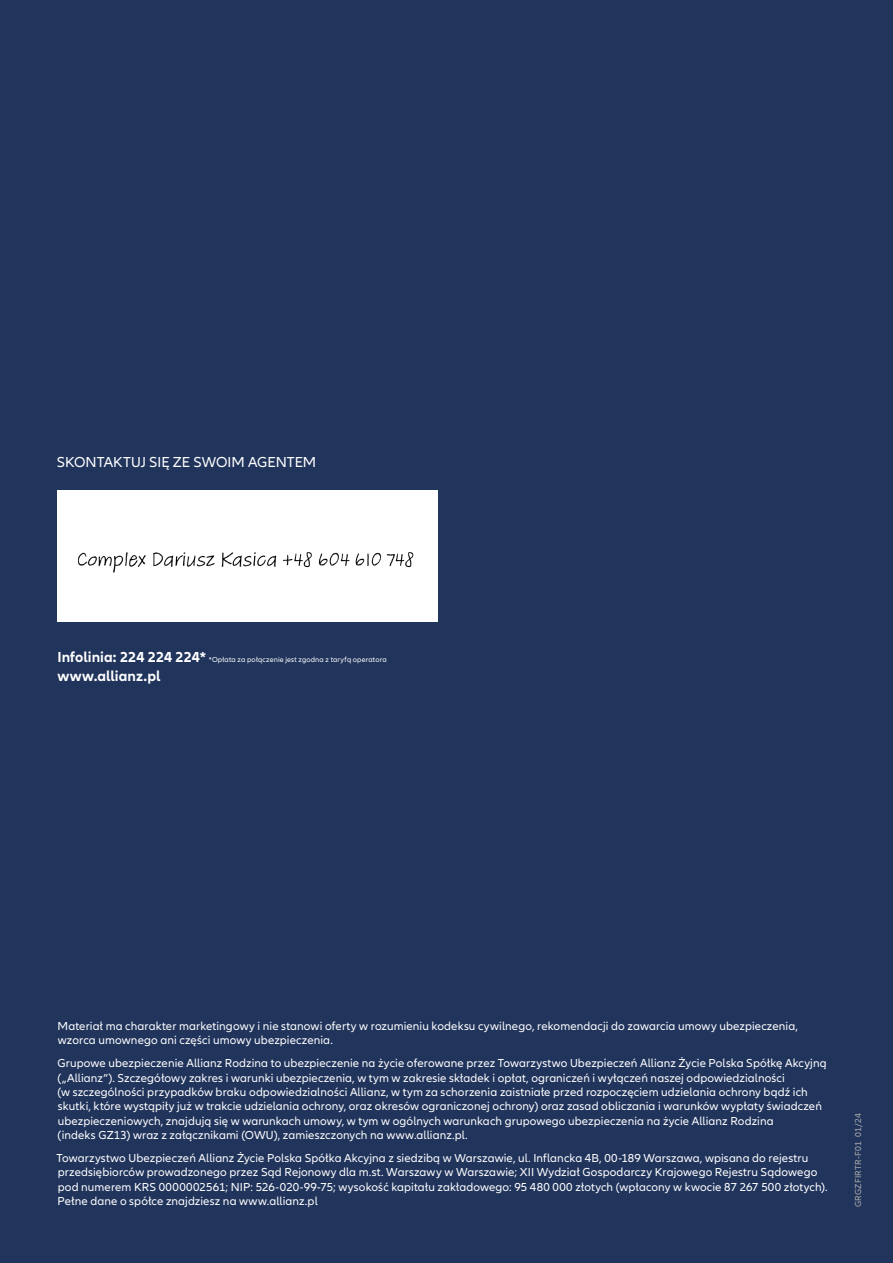
<style>
.page{position:relative;width:893px;height:1263px;background:#21345c}
.page>*{position:absolute;margin:0;border:0;box-sizing:border-box;transform-origin:0 0}
.t1{font:700 15px/19.5px "Allianz Neo";letter-spacing:.005em;color:#fff}
.t2{font:15px "Allianz Neo";color:#fff}
.t3{font:12px/14.4px "Allianz Neo";letter-spacing:.01em;color:#fff}
.t4{font:9px "Allianz Neo";letter-spacing:.025em;color:#aaa}
.t5{font:7.5px "Allianz Neo";letter-spacing:.02em;color:#fff}
</style>
<div class="page">
<div style="left:57px;top:490px;width:381px;height:131px;background:#fff"></div>
<img style="left:78px;top:552px;width:336px;height:21px">
<p class="t2" style="left:57px;top:453px;width:261px">SKONTAKTUJ SIĘ ZE SWOIM AGENTEM</p>
<p class="t1" style="left:57px;top:647px;width:150px">Infolinia: 224 224 224* www.allianz.pl</p>
<p class="t5" style="left:209px;top:655px;width:179px">*Opłata za połączenie jest zgodna z taryfą operatora</p>
<p class="t3" style="left:58px;top:1019px;width:742px">Materiał ma charakter marketingowy i nie stanowi oferty w rozumieniu kodeksu cywilnego, rekomendacji do zawarcia umowy ubezpieczenia, wzorca umownego ani części umowy ubezpieczenia.</p>
<p class="t3" style="left:58px;top:1056px;width:771px">Grupowe ubezpieczenie Allianz Rodzina to ubezpieczenie na życie oferowane przez Towarzystwo Ubezpieczeń Allianz Życie Polska Spółkę Akcyjną („Allianz”). Szczegółowy zakres i warunki ubezpieczenia, w tym w zakresie składek i opłat, ograniczeń i wyłączeń naszej odpowiedzialności<br>(w szczególności przypadków braku odpowiedzialności Allianz, w tym za schorzenia zaistniałe przed rozpoczęciem udzielania ochrony bądź ich skutki, które wystąpiły już w trakcie udzielania ochrony, oraz okresów ograniczonej ochrony) oraz zasad obliczania i warunków wypłaty świadczeń ubezpieczeniowych, znajdują się w warunkach umowy, w tym w ogólnych warunkach grupowego ubezpieczenia na życie Allianz Rodzina<br>(indeks GZ13) wraz z załącznikami (OWU), zamieszczonych na www.allianz.pl.</p>
<p class="t3" style="left:56px;top:1151px;width:773px">Towarzystwo Ubezpieczeń Allianz Życie Polska Spółka Akcyjna z siedzibą w Warszawie, ul. Inflancka 4B, 00-189 Warszawa, wpisana do rejestru przedsiębiorców prowadzonego przez Sąd Rejonowy dla m.st. Warszawy w Warszawie; XII Wydział Gospodarczy Krajowego Rejestru Sądowego pod numerem KRS 0000002561; NIP: 526-020-99-75; wysokość kapitału zakładowego: 95 480 000 złotych (wpłacony w kwocie 87 267 500 złotych).<br>Pełne dane o spółce znajdziesz na www.allianz.pl</p>
<p class="t4" style="left:853px;top:1207px;width:96px;rotate:-90deg">GRGZFIRTR-F01 01/24</p>
</div>
